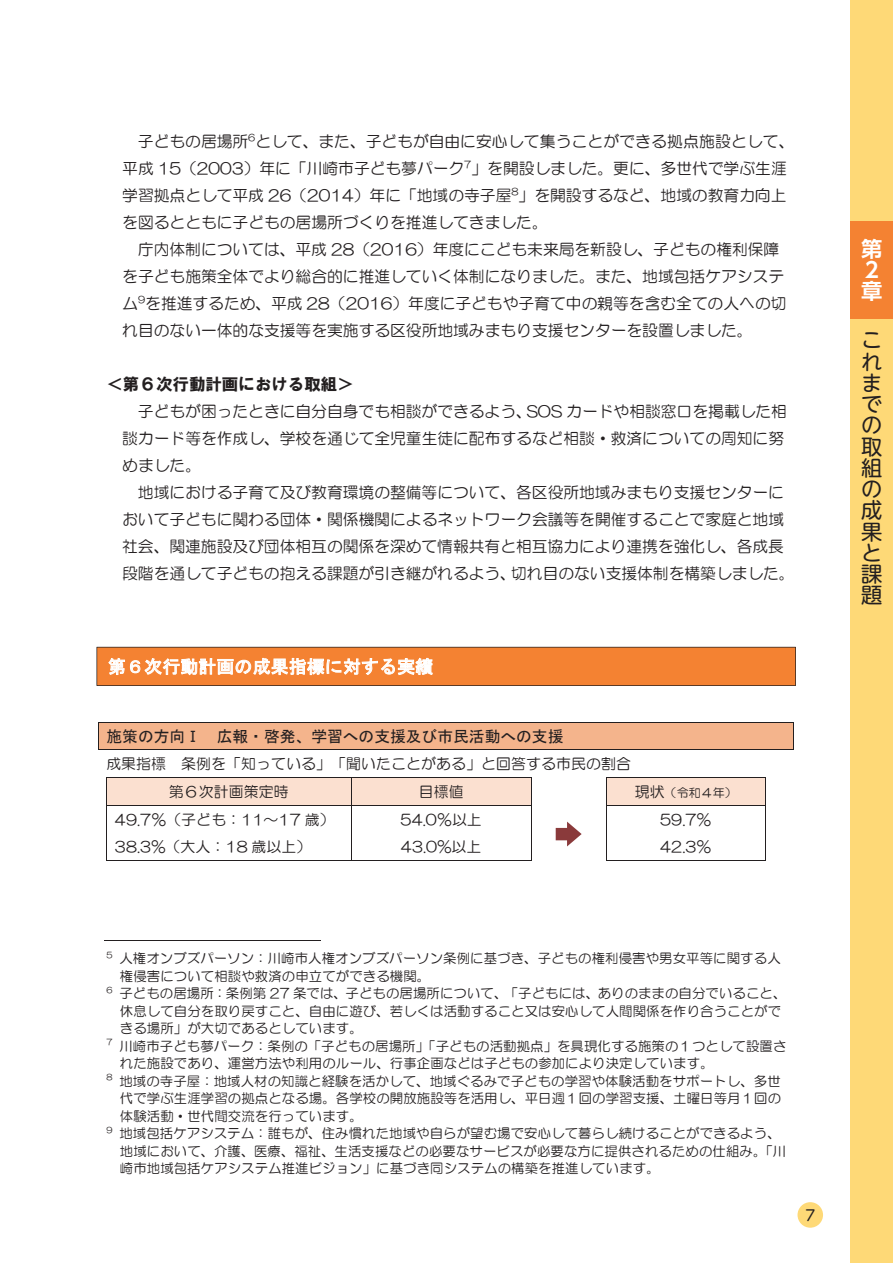
<style>
.page{position:relative;width:893px;height:1263px;background:#fff}
.page>*{position:absolute;margin:0;border:0;box-sizing:border-box;transform-origin:0 0}
.t1{font:21.3px/21.3px "UD Shin M Go Pro";color:#231f20;text-align:justify}
.t2{font:700 21.3px/21.3px "UD Shin Go NT Pro De";color:#fff;text-align:justify}
.t3{font:17.85px "MS Gothic";letter-spacing:.01em;color:#fff}
.t4{font:16.5px "HGS Soei Kakugothic UB";letter-spacing:.005em;color:#231f20}
.t5{font:15.75px/27px "HG Maru Gothic MPRO";letter-spacing:.005em;color:#231f20}
.t6{font:15.75px "MS Gothic";letter-spacing:.005em;color:#231f20}
.t7{font:14.85px/27px "HG Maru Gothic MPRO";letter-spacing:.005em;color:#231f20}
.t8{font:14.85px "UD Shin M Go Pro";color:#231f20}
.t9{font:13.35px "HG Maru Gothic MPRO";letter-spacing:.01em;color:#231f20}
.t10{font:12px "HG Maru Gothic MPRO";color:#231f20}
.s1{font-size:14.85px}
</style>
<div class="page">
<hr style="left:105px;top:940px;width:216px;height:1px;background:#231f20">
<div style="left:107px;top:778px;width:243px;height:27px;background:#fbe0d0"></div>
<div style="left:351px;top:778px;width:180px;height:27px;background:#fbe0d0"></div>
<div style="left:606px;top:778px;width:159px;height:27px;background:#fbe0d0"></div>
<hr style="left:107px;top:777px;width:244px;height:1px;background:#231f20">
<hr style="left:351px;top:777px;width:180px;height:1px;background:#231f20">
<hr style="left:606px;top:777px;width:159px;height:1px;background:#231f20">
<svg style="left:106px;top:777px;width:1px;height:29px"></svg>
<hr style="left:107px;top:805px;width:244px;height:1px;background:#231f20">
<svg style="left:351px;top:778px;width:1px;height:27px"></svg>
<hr style="left:351px;top:805px;width:180px;height:1px;background:#231f20">
<svg style="left:531px;top:777px;width:1px;height:29px"></svg>
<svg style="left:606px;top:778px;width:1px;height:27px"></svg>
<hr style="left:606px;top:805px;width:159px;height:1px;background:#231f20">
<svg style="left:765px;top:777px;width:1px;height:29px"></svg>
<hr style="left:106px;top:806px;width:1px;height:54px;background:#231f20">
<hr style="left:107px;top:860px;width:244px;height:1px;background:#231f20">
<hr style="left:351px;top:806px;width:1px;height:54px;background:#231f20">
<hr style="left:351px;top:860px;width:180px;height:1px;background:#231f20">
<hr style="left:531px;top:806px;width:1px;height:54px;background:#231f20">
<hr style="left:606px;top:806px;width:1px;height:54px;background:#231f20">
<hr style="left:606px;top:860px;width:159px;height:1px;background:#231f20">
<hr style="left:765px;top:806px;width:1px;height:54px;background:#231f20">
<svg style="left:96px;top:647px;width:700px;height:103px"></svg>
<svg style="left:556px;top:822px;width:26px;height:24px"></svg>
<div style="left:850px;top:0;width:43px;height:1263px;background:#fed977"></div>
<div style="left:797px;top:1202px;width:26px;height:26px;background:#fed977;border-radius:50%"></div>
<div style="left:850px;top:221px;width:43px;height:98px;background:#f48232"></div>
<p class="t5" style="left:122px;top:128px;width:674px;text-indent:16px">子どもの居場所<sup>6</sup>として、また、子どもが自由に安心して集うことができる拠点施設として、平成 15（2003）年に「川崎市子ども夢パーク<sup>7</sup>」を開設しました。更に、多世代で学ぶ生涯学習拠点として平成 26（2014）年に「地域の寺子屋<sup>8</sup>」を開設するなど、地域の教育力向上を図るとともに子どもの居場所づくりを推進してきました。</p>
<p class="t5" style="left:122px;top:236px;width:666px;text-indent:16px">庁内体制については、平成 28（2016）年度にこども未来局を新設し、子どもの権利保障を子ども施策全体でより総合的に推進していく体制になりました。また、地域包括ケアシステム<sup>9</sup>を推進するため、平成 28（2016）年度に子どもや子育て中の親等を含む全ての人への切れ目のない一体的な支援等を実施する区役所地域みまもり支援センターを設置しました。</p>
<p class="t4" style="left:106px;top:376px;width:249px">＜第６次行動計画における取組＞</p>
<p class="t5" style="left:122px;top:398px;width:666px;text-indent:16px">子どもが困ったときに自分自身でも相談ができるよう、SOS カードや相談窓口を掲載した相談カード等を作成し、学校を通じて全児童生徒に配布するなど相談・救済についての周知に努めました。</p>
<p class="t5" style="left:122px;top:479px;width:674px;text-indent:16px">地域における子育て及び教育環境の整備等について、各区役所地域みまもり支援センターにおいて子どもに関わる団体・関係機関によるネットワーク会議等を開催することで家庭と地域社会、関連施設及び団体相互の関係を深めて情報共有と相互協力により連携を強化し、各成長段階を通して子どもの抱える課題が引き継がれるよう、切れ目のない支援体制を構築しました。</p>
<p class="t3" style="left:108px;top:658px;width:327px">第６次行動計画の成果指標に対する実績</p>
<p class="t6" style="left:106px;top:728px;width:459px">施策の方向Ⅰ 広報・啓発、学習への支援及び市民活動への支援</p>
<p class="t7" style="left:169px;top:750px;width:464px;line-height:27.8px;text-indent:-62px">成果指標 条例を「知っている」「聞いたことがある」と回答する市民の割合第６次計画策定時</p>
<p class="t7" style="left:419px;top:778px;width:46px">目標値</p>
<p class="t10" style="left:635px;top:787px;width:104px"><span class="s1">現状</span>（令和４年）</p>
<p class="t7" style="left:115px;top:806px;width:221px">49.7％（子ども：11～17 歳）<br>38.3%（大人：18 歳以上）</p>
<p class="t7" style="left:400px;top:806px;width:83px">54.0％以上<br>43.0%以上</p>
<p class="t7" style="left:660px;top:806px;width:53px">59.7％<br>42.3％</p>
<p class="t9" style="left:106px;top:952px;width:676px"><sup>5</sup> 人権オンブズパーソン：川崎市人権オンブズパーソン条例に基づき、子どもの権利侵害や男女平等に関する人</p>
<p class="t9" style="left:120px;top:969px;width:312px">権侵害について相談や救済の申立てができる機関。</p>
<p class="t9" style="left:106px;top:987px;width:682px"><sup>6</sup> 子どもの居場所：条例第 27 条では、子どもの居場所について、「子どもには、ありのままの自分でいること、</p>
<p class="t9" style="left:120px;top:1004px;width:663px">休息して自分を取り戻すこと、自由に遊び、若しくは活動すること又は安心して人間関係を作り合うことがで</p>
<p class="t9" style="left:120px;top:1022px;width:244px">きる場所」が大切であるとしています。</p>
<p class="t9" style="left:106px;top:1039px;width:682px"><sup>7</sup> 川崎市子ども夢パーク：条例の「子どもの居場所」「子どもの活動拠点」を具現化する施策の１つとして設置さ</p>
<p class="t9" style="left:120px;top:1057px;width:595px">れた施設であり、運営方法や利用のルール、行事企画などは子どもの参加により決定しています。</p>
<p class="t9" style="left:106px;top:1074px;width:676px"><sup>8</sup> 地域の寺子屋：地域人材の知識と経験を活かして、地域ぐるみで子どもの学習や体験活動をサポートし、多世</p>
<p class="t9" style="left:120px;top:1092px;width:663px">代で学ぶ生涯学習の拠点となる場。各学校の開放施設等を活用し、平日週１回の学習支援、土曜日等月１回の</p>
<p class="t9" style="left:120px;top:1109px;width:244px">体験活動・世代間交流を行っています。</p>
<p class="t9" style="left:106px;top:1127px;width:676px"><sup>9</sup> 地域包括ケアシステム：誰もが、住み慣れた地域や自らが望む場で安心して暮らし続けることができるよう、</p>
<p class="t9" style="left:120px;top:1144px;width:668px">地域において、介護、医療、福祉、生活支援などの必要なサービスが必要な方に提供されるための仕組み。「川</p>
<p class="t9" style="left:120px;top:1162px;width:541px">崎市地域包括ケアシステム推進ビジョン」に基づき同システムの構築を推進しています。</p>
<p class="t8" style="left:805px;top:1203px;width:11px">7</p>
<h1 class="t2" style="left:861px;top:237px;width:23px">第２章</h1>
<h1 class="t1" style="left:861px;top:328px;width:22px">これまでの取組の成果と課題</h1>
</div>
